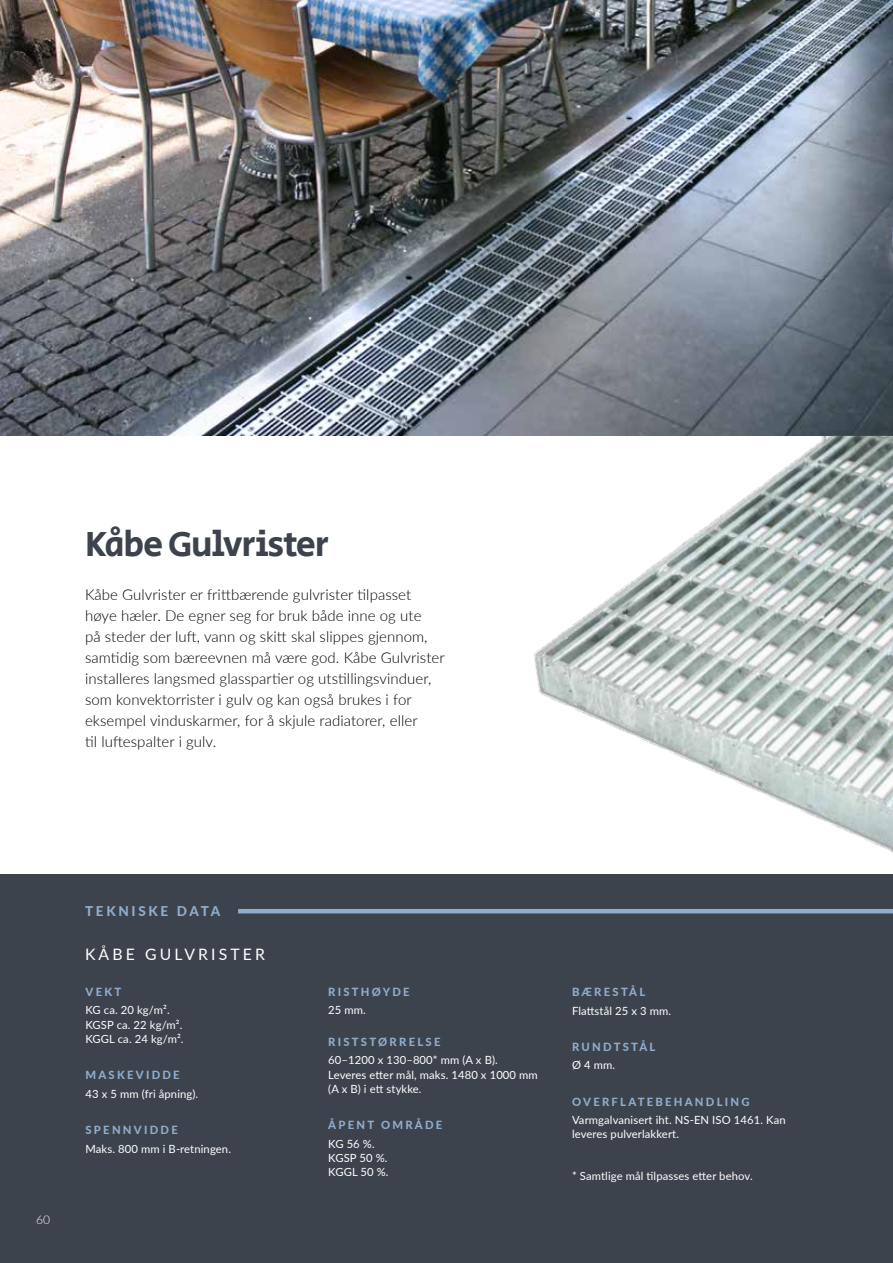
<style>
.page{position:relative;width:893px;height:1263px;background:#fff}
.page>*{position:absolute;margin:0;border:0;box-sizing:border-box;transform-origin:0 0}
.t1{font:36px "Secular One";letter-spacing:-.04em;color:#3d434c}
.t2{font:15.75px "Lato";letter-spacing:.2em;color:#fff}
.t3{font:300 15px/21px "Lato";letter-spacing:.005em;color:#000}
.t4{font:800 13.5px "Lato";letter-spacing:.2em;color:#8fadce}
.t5{font:300 12px "Lato";color:#fff}
.t6{font:11.25px/14.2px "Lato";letter-spacing:.01em;color:#fff}
.t7{font:800 11.25px "Lato";letter-spacing:.2em;color:#8fadce}
</style>
<div class="page">
<div style="left:0;top:874px;width:893px;height:389px;background:#3d434c"></div>
<img style="left:0;top:0;width:893px;height:436px">
<img style="left:534px;top:436px;width:359px;height:417px">
<hr style="left:238px;top:909px;width:655px;height:4px;background:#8fadce">
<h1 class="t1" style="left:85px;top:519px;width:246px">Kåbe Gulvrister</h1>
<p class="t3" style="left:85px;top:583px;width:361px">Kåbe Gulvrister er frittbærende gulvrister tilpasset høye hæler. De egner seg for bruk både inne og ute<br>på steder der luft, vann og skitt skal slippes gjennom, samtidig som bæreevnen må være god. Kåbe Gulvrister installeres langsmed glasspartier og utstillingsvinduer, som konvektorrister i gulv og kan også brukes i for eksempel vinduskarmer, for å skjule radiatorer, eller<br>til luftespalter i gulv.</p>
<p class="t5" style="left:36px;top:1211px;width:15px">60</p>
<p class="t4" style="left:85px;top:901px;width:137px">TEKNISKE DATA</p>
<p class="t2" style="left:85px;top:943px;width:181px">KÅBE GULVRISTER</p>
<p class="t7" style="left:86px;top:983px;width:37px">VEKT</p>
<p class="t6" style="left:86px;top:1003px;width:100px">KG ca. 20 kg/m².<br>KGSP ca. 22 kg/m².<br>KGGL ca. 24 kg/m².</p>
<p class="t7" style="left:86px;top:1067px;width:96px">MASKEVIDDE</p>
<p class="t6" style="left:86px;top:1086px;width:114px">43 x 5 mm (fri åpning).</p>
<p class="t7" style="left:86px;top:1121px;width:94px">SPENNVIDDE</p>
<p class="t6" style="left:86px;top:1141px;width:147px">Maks. 800 mm i B-retningen.</p>
<p class="t7" style="left:328px;top:983px;width:83px">RISTHØYDE</p>
<p class="t6" style="left:328px;top:1003px;width:39px">25 mm.</p>
<p class="t7" style="left:328px;top:1033px;width:114px">RISTSTØRRELSE</p>
<p class="t6" style="left:328px;top:1053px;width:211px">60–1200 x 130–800* mm (A x B).<br>Leveres etter mål, maks. 1480 x 1000 mm (A x B) i ett stykke.</p>
<p class="t7" style="left:328px;top:1117px;width:116px">ÅPENT OMRÅDE</p>
<p class="t6" style="left:328px;top:1136px;width:62px">KG 56 %.<br>KGSP 50 %.<br>KGGL 50 %.</p>
<p class="t7" style="left:572px;top:983px;width:75px">BÆRESTÅL</p>
<p class="t6" style="left:572px;top:1003px;width:101px">Flattstål 25 x 3 mm.</p>
<p class="t7" style="left:572px;top:1038px;width:85px">RUNDTSTÅL</p>
<p class="t6" style="left:572px;top:1057px;width:45px">Ø 4 mm.</p>
<p class="t7" style="left:572px;top:1093px;width:179px">OVERFLATEBEHANDLING</p>
<p class="t6" style="left:572px;top:1112px;width:215px">Varmgalvanisert iht. NS-EN ISO 1461. Kan leveres pulverlakkert.</p>
<p class="t6" style="left:572px;top:1168px;width:182px">* Samtlige mål tilpasses etter behov.</p>
</div>
